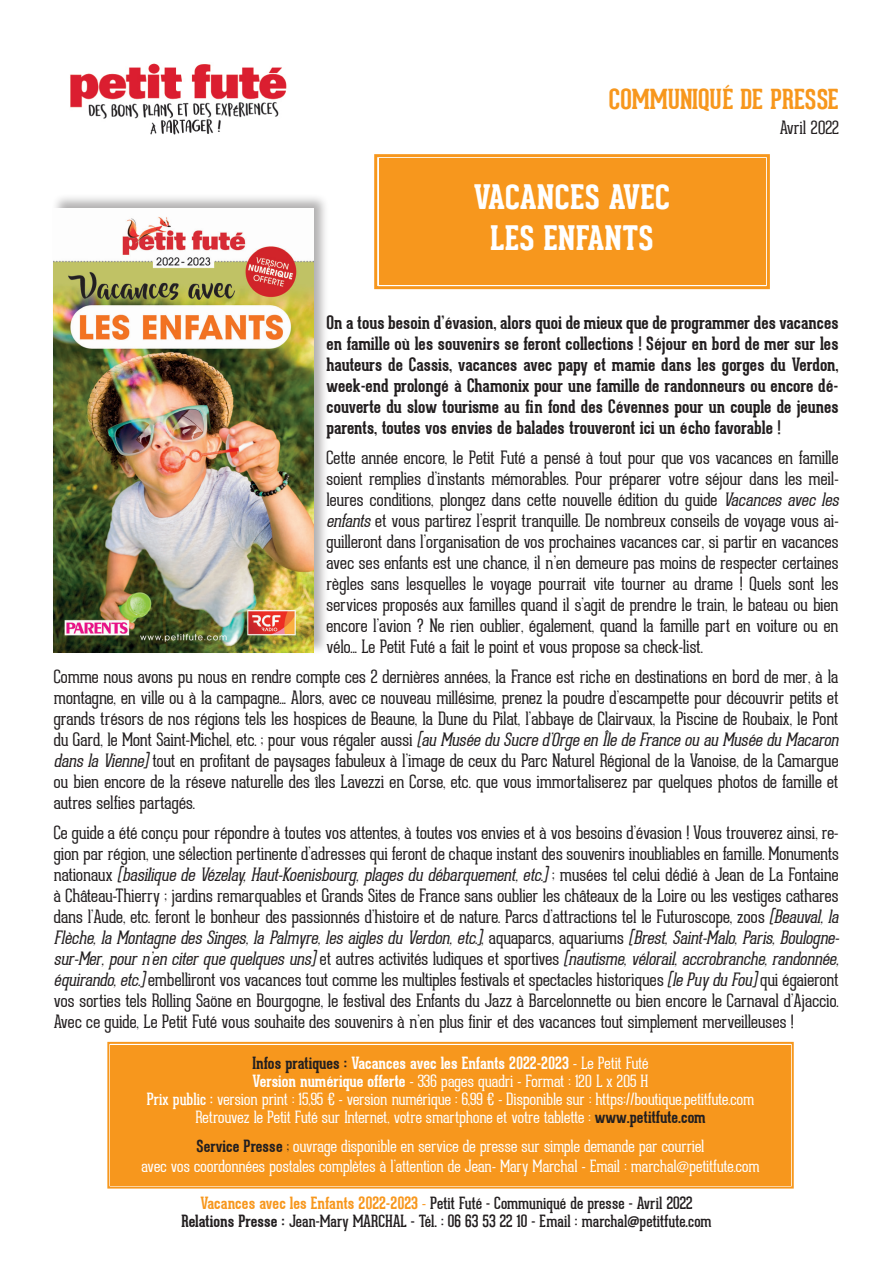
<style>
.page{position:relative;width:893px;height:1263px;background:#fff}
.page>*{position:absolute;margin:0;border:0;box-sizing:border-box;transform-origin:0 0}
.t1{font:800 33px/41.4px "Geared Slab";letter-spacing:-.005em;color:#fff;text-align:center}
.t2{font:700 27px "Geared Slab";color:#f7971d}
.t3{font:100 18px/21px "Geared Slab";letter-spacing:-.005em;color:#231f20}
.t4{font:700 18px/21px "Geared Slab";color:#231f20;text-align:justify}
.t5{font:100 16.5px/18px "Geared Slab";letter-spacing:-.005em;color:#fff;text-align:center}
.t6{font:16.5px/18px "Geared Slab";color:#231f20;text-align:center}
.s1{font-style:italic}
.s2{font-weight:700;color:#231f20}
.s3{font-weight:700}
.s4{font-weight:400}
.s5{color:#231f20}
.s6{font-weight:700;color:#f7971d}
.s7{font-weight:100;color:#f7971d}
</style>
<div class="page">
<img style="left:70px;top:63px;width:217px;height:72px">
<div style="left:51px;top:193px;width:278px;height:462px;background:#231f20;opacity:.35"></div>
<img style="left:54px;top:208px;width:260px;height:444px">
<div style="left:107px;top:1041px;width:687px;height:148px;background:#f7971d"></div>
<div style="left:111px;top:1046px;width:679px;height:138px;border:2px solid #f7971d"></div>
<svg style="left:374px;top:154px;width:396px;height:136px;background:#f79b27"></svg>
<div style="left:380px;top:160px;width:384px;height:123px;border:3px solid #f7971d"></div>
<h2 class="t2" style="left:609px;top:83px;width:231px">COMMUNIQUÉ DE PRESSE</h2>
<p class="t3" style="left:780px;top:117px;width:61px">Avril 2022</p>
<h1 class="t1" style="left:474px;top:177px;width:198px">VACANCES AVEC<br>LES ENFANTS</h1>
<p class="t4" style="left:326px;top:312px;width:514px">On a tous besoin d’évasion, alors quoi de mieux que de programmer des vacances en famille où les souvenirs se feront collections ! Séjour en bord de mer sur les hauteurs de Cassis, vacances avec papy et mamie dans les gorges du Verdon, week-end prolongé à Chamonix pour une famille de randonneurs ou encore dé&shy;couverte du slow tourisme au fin fond des Cévennes pour un couple de jeunes parents, toutes vos envies de balades trouveront ici un écho favorable !</p>
<p class="t3" style="left:326px;top:447px;width:518px">Cette année encore, le Petit Futé a pensé à tout pour que vos vacances en famille soient remplies d’instants mémorables. Pour préparer votre séjour dans les meil&shy;leures conditions, plongez dans cette nouvelle édition du guide <span class="s1">Vacances avec les enfants</span>et vous partirez l’esprit tranquille. De nombreux conseils de voyage vous ai&shy;guilleront dans l’organisation de vos prochaines vacances car, si partir en vacances avec ses enfants est une chance, il n’en demeure pas moins de respecter certaines règles sans lesquelles le voyage pourrait vite tourner au drame ! Quels sont les services proposés aux familles quand il s’agit de prendre le train, le bateau ou bien encore l’avion ? Ne rien oublier, également, quand la famille part en voiture ou en vélo... Le Petit Futé a fait le point et vous propose sa check-list.</p>
<p class="t3" style="left:54px;top:666px;width:790px">Comme nous avons pu nous en rendre compte ces 2 dernières années, la France est riche en destinations en bord de mer, à la montagne, en ville ou à la campagne... Alors, avec ce nouveau millésime, prenez la poudre d’escampette pour découvrir petits et grands trésors de nos régions tels les hospices de Beaune, la Dune du Pilat, l’abbaye de Clairvaux, la Piscine de Roubaix, le Pont du Gard, le Mont Saint-Michel, etc. ; pour vous régaler aussi <span class="s1">(au Muséedu Sucred’Orgeen ÎledeFranceou au Muséedu Macaron danslaVienne)</span>tout en profitant de paysages fabuleux à l’image de ceux du Parc Naturel Régional de la Vanoise, de la Camargue ou bien encore de la réseve naturelle des îles Lavezzi en Corse, etc. que vous immortaliserez par quelques photos de famille et autres selfies partagés.</p>
<p class="t3" style="left:54px;top:822px;width:790px">Ce guide a été conçu pour répondre à toutes vos attentes, à toutes vos envies et à vos besoins d’évasion ! Vous trouverez ainsi, re&shy;gion par région, une sélection pertinente d’adresses qui feront de chaque instant des souvenirs inoubliables en famille. Monuments n a t i o n a u x <span class="s1">(basiliquedeVézelay,Haut-Koenisbourg,plagesdu débarquement,etc.)</span>; m u s é e s t e l c e l u i d é d i é à J e a n d e L a F o n t a i n e à Château-Thierry ; jardins remarquables et Grands Sites de France sans oublier les châteaux de la Loire ou les vestiges cathares dans l’Aude, etc. feront le bonheur des passionnés d’histoire et de nature. Parcs d’attractions tel le Futuroscope, zoos <span class="s1">(Beauval,la Flèche,laMontagnedesSinges,laPalmyre,lesaiglesdu Verdon,etc.)</span>, a q u a p a r c s , a q u a r i u m s <span class="s1">(Brest,Saint-Malo,Paris,Boulogne&shy;sur-Mer,pourn’en citerquequelquesuns)</span>e t a u t r e s a c t i v i t é s l u d i q u e s e t s p o r t i v e s <span class="s1">(nautisme,vélorail,accrobranche,randonnée, équirando,etc.)</span>embelliront vos vacances tout comme les multiples festivals et spectacles historiques <span class="s1">(lePuydu Fou)</span>qui égaieront vos sorties tels Rolling Saöne en Bourgogne, le festival des Enfants du Jazz à Barcelonnette ou bien encore le Carnaval d’Ajaccio.<br>Avec ce guide, Le Petit Futé vous souhaite des souvenirs à n’en plus finir et des vacances tout simplement merveilleuses !</p>
<p class="t5" style="left:147px;top:1055px;width:609px"><span class="s2">Infos pratiques :</span> <span class="s3">Vacances avec les Enfants 2022-2023</span> - Le Petit Futé<br><span class="s3">Version numérique offerte</span> - 336 pages quadri - Format : 120 L x 205 H<br><span class="s4">Prix public :</span> version print : 15,95 € - version numérique : 6,99 € - Disponible sur : https://boutique.petitfute.com Retrouvez le Petit Futé sur Internet, votre smartphone et votre tablette : <span class="s2">www.petitfute.com</span></p>
<p class="t5" style="left:141px;top:1137px;width:620px;line-height:19.8px"><span class="s2">Service Presse</span> <span class="s5">;</span> ouvrage disponible en service de presse sur simple demande par courriel<br>avec vos coordonnées postales complètes à l’attention de Jean- Mary Marchal - Email : marchal@petitfute.com</p>
<p class="t6" style="left:181px;top:1194px;width:532px"><span class="s6">Vacances avec les Enfants 2022-2023</span> <span class="s7">-</span> Petit Futé - Communiqué de presse - Avril 2022<br><span class="s3">Relations Presse :</span> Jean-Mary MARCHAL - Tél. : 06 63 53 22 10 - Email : marchal@petitfute.com</p>
</div>
